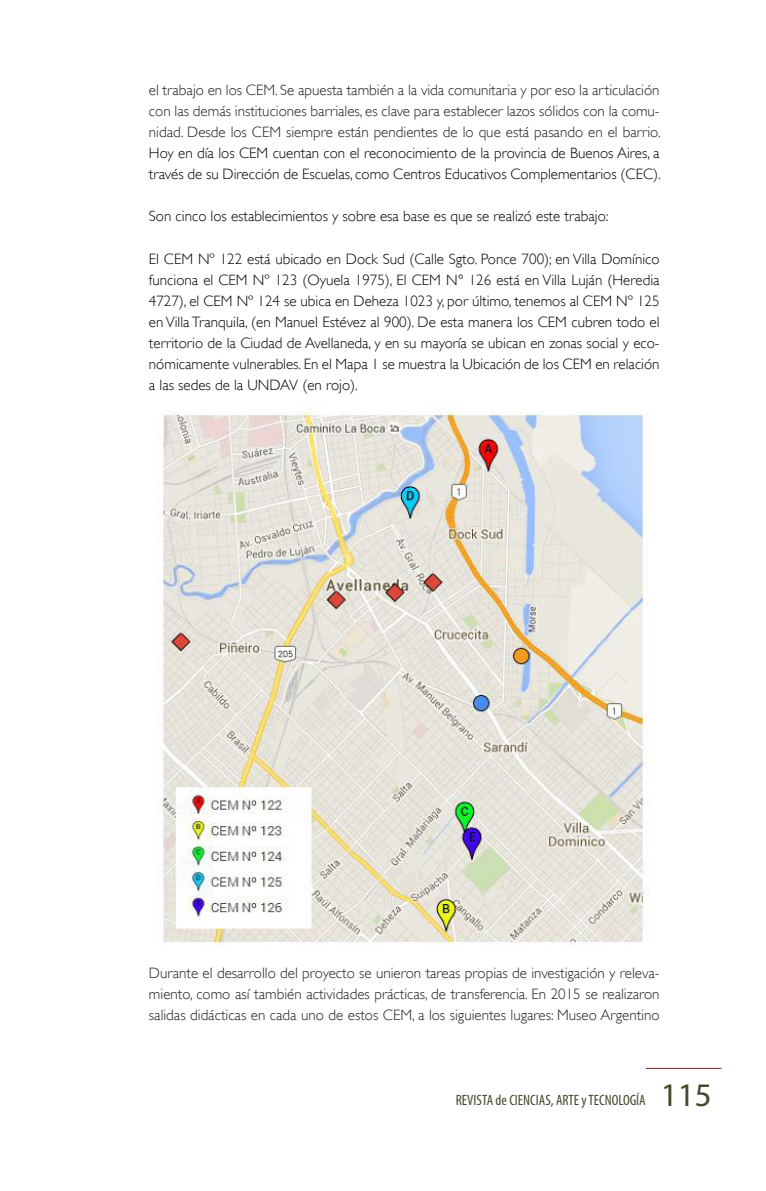
<style>
.page{position:relative;width:766px;height:1191px;background:#fff}
.page>*{position:absolute;margin:0;border:0;box-sizing:border-box;transform-origin:0 0}
.Texto_interior{font:300 15px/21px "Gill Sans";color:#231f20;text-align:justify}
.Texto_interior-2{font:300 15px/21px "Gill Sans";color:#00000a;text-align:justify}
.t1{font:condensed 15px "Myriad Pro";color:#48472d}
.s1{color:#00000a}
.s2{font-stretch:normal;font-size:33px}
</style>
<div class="page">
<hr style="left:645px;top:1068px;width:76px;height:1px;background:#7c222b">
<img style="left:161px;top:404px;width:489px;height:541px">
<p class="Texto_interior" style="left:149px;top:80px;width:513px">el trabajo en los CEM. Se apuesta también a la vida comunitaria y por eso la articulación con las demás instituciones barriales, es clave para establecer lazos sólidos con la comu&shy;nidad. Desde los CEM siempre están pendientes de lo que está pasando en el barrio.<br><span class="s1">Hoy en día los CEM cuentan con el reconocimiento de la provincia de Buenos Aires, a través de su Dirección de Escuelas, como Centros Educativos Complementarios (CEC).</span></p>
<p class="Texto_interior-2" style="left:149px;top:206px;width:461px">Son cinco los establecimientos y sobre esa base es que se realizó este trabajo:</p>
<p class="Texto_interior-2" style="left:149px;top:248px;width:512px">El CEM Nº 122 está ubicado en Dock Sud (Calle Sgto. Ponce 700); en Villa Domínico funciona el CEM Nº 123 (Oyuela 1975), El CEM N° 126 está en Villa Luján (Heredia 4727), el CEM Nº 124 se ubica en Deheza 1023 y, por último, tenemos al CEM Nº 125 en Villa Tranquila, (en Manuel Estévez al 900). De esta manera los CEM cubren todo el territorio de la Ciudad de Avellaneda, y en su mayoría se ubican en zonas social y eco&shy;nómicamente vulnerables. En el Mapa 1 se muestra la Ubicación de los CEM en relación a las sedes de la UNDAV (en rojo).</p>
<p class="Texto_interior" style="left:149px;top:962px;width:512px">Durante el desarrollo del proyecto se unieron tareas propias de investigación y releva&shy;miento, como así también actividades prácticas, de transferencia. En 2015 se realizaron salidas didácticas en cada uno de estos CEM, a los siguientes lugares: Museo Argentino</p>
<p class="t1" style="left:455px;top:1090px;width:257px">REVISTA de CIENCIAS, ARTE y TECNOLOGÍA <span class="s2">115</span></p>
</div>
